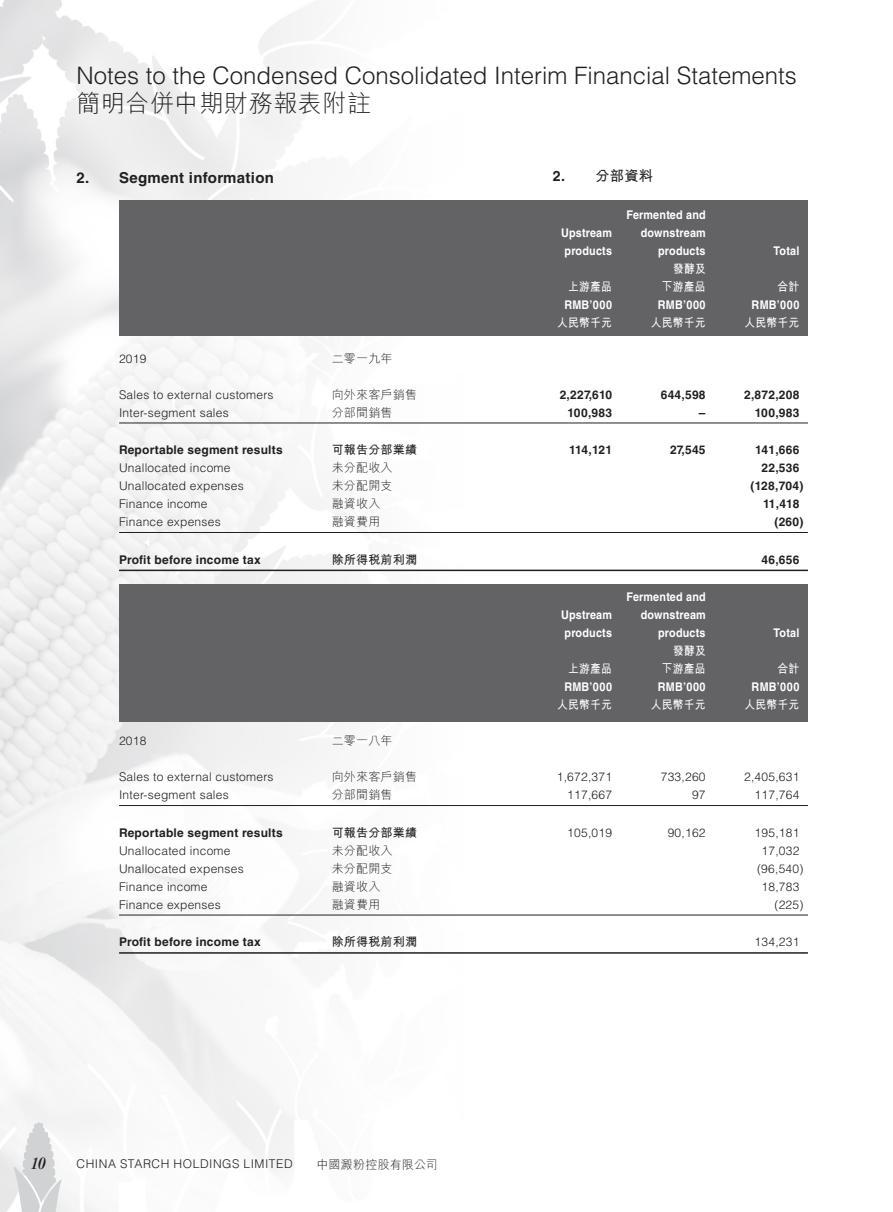
<style>
.page{position:relative;width:893px;height:1212px;background:#fff}
.page>*{position:absolute;margin:0;border:0;box-sizing:border-box;transform-origin:0 0}
.Heading_2_e{font:300 24px "Helvetica LT Std";color:#231f20}
.Heading_2_c{font:300 24px "M Hei HK";letter-spacing:.025em;color:#231f20}
.t1{font:italic 15.75px "Caslon 3 LT Std";color:#231f20;scale:.95 1}
.Subhead_1_e{font:700 15px "Helvetica LT Std";letter-spacing:.02em;color:#231f20}
.Subhead_1_c{font:700 14.25px "M Hei HK";color:#231f20}
.body_e{font:300 12px "Helvetica LT Std";letter-spacing:.02em;color:#231f20}
.body_e-2{font:700 12px "Helvetica LT Std";letter-spacing:.02em;color:#231f20}
.Table_2_Colume{font:700 12px "Helvetica LT Std";letter-spacing:.02em;color:#fff;scale:.9 1}
.body_e-3{font:300 12px "M Hei HK";letter-spacing:.02em;color:#231f20}
.Table_2_Colume-2{font:700 12px "M Hei HK";letter-spacing:.02em;color:#fff;scale:.9 1}
.body_e-4{font:700 12px "M Hei HK";letter-spacing:.02em;color:#231f20}
.body_e-5{font:300 12px "Helvetica LT Std";letter-spacing:.045em;color:#231f20}
.s1{font-family:"Helvetica LT Std"}
</style>
<div class="page">
<img style="left:0;top:0;width:808px;height:1212px">
<svg style="left:13px;top:1122px;width:49px;height:90px"></svg>
<div style="left:119px;top:584px;width:689px;height:137px;background:#636366"></div>
<div style="left:506px;top:268px;width:302px;height:302px;background:#fff"></div>
<div style="left:119px;top:201px;width:689px;height:135px;background:#636366"></div>
<hr style="left:119px;top:423px;width:689px;height:1px;background:#231f20">
<hr style="left:119px;top:532px;width:689px;height:1px;background:#231f20">
<hr style="left:119px;top:570px;width:689px;height:1px;background:#231f20">
<hr style="left:119px;top:805px;width:689px;height:1px;background:#231f20">
<hr style="left:119px;top:915px;width:689px;height:1px;background:#231f20">
<hr style="left:119px;top:952px;width:689px;height:2px;background:#231f20">
<p class="Heading_2_e" style="left:77px;top:60px;width:722px">Notes to the Condensed Consolidated Interim Financial Statements</p>
<p class="Heading_2_c" style="left:77px;top:91px;width:296px">簡明合併中期財務報表附註</p>
<p class="Subhead_1_e" style="left:77px;top:168px;width:199px">2. Segment information</p>
<p class="Subhead_1_c" style="left:553px;top:166px;width:102px"><span class="s1">2.</span> 分部資料</p>
<p class="Table_2_Colume" style="left:626px;top:207px;width:90px">Fermented and</p>
<p class="Table_2_Colume" style="left:561px;top:225px;width:58px">Upstream</p>
<p class="Table_2_Colume" style="left:641px;top:225px;width:74px">downstream</p>
<p class="Table_2_Colume" style="left:565px;top:243px;width:54px">products</p>
<p class="Table_2_Colume" style="left:658px;top:243px;width:54px">products</p>
<p class="Table_2_Colume" style="left:774px;top:243px;width:30px">Total</p>
<p class="Table_2_Colume-2" style="left:673px;top:259px;width:38px">發酵及</p>
<p class="Table_2_Colume-2" style="left:568px;top:277px;width:50px">上游產品</p>
<p class="Table_2_Colume-2" style="left:662px;top:277px;width:50px">下游產品</p>
<p class="Table_2_Colume-2" style="left:778px;top:277px;width:26px">合計</p>
<p class="Table_2_Colume" style="left:564px;top:297px;width:55px">RMB’000</p>
<p class="Table_2_Colume" style="left:658px;top:297px;width:55px">RMB’000</p>
<p class="Table_2_Colume" style="left:752px;top:297px;width:55px">RMB’000</p>
<p class="Table_2_Colume-2" style="left:557px;top:313px;width:62px">人民幣千元</p>
<p class="Table_2_Colume-2" style="left:651px;top:313px;width:62px">人民幣千元</p>
<p class="Table_2_Colume-2" style="left:744px;top:313px;width:62px">人民幣千元</p>
<p class="body_e" style="left:119px;top:351px;width:29px">2019</p>
<p class="body_e-3" style="left:332px;top:352px;width:62px">二零一九年</p>
<p class="body_e" style="left:119px;top:387px;width:156px">Sales to external customers</p>
<p class="body_e-3" style="left:332px;top:388px;width:87px">向外來客戶銷售</p>
<p class="body_e-2" style="left:560px;top:387px;width:54px">2,227,610</p>
<p class="body_e-2" style="left:661px;top:387px;width:46px">644,598</p>
<p class="body_e-2" style="left:744px;top:387px;width:57px">2,872,208</p>
<p class="body_e" style="left:119px;top:405px;width:111px">Inter-segment sales</p>
<p class="body_e-3" style="left:332px;top:406px;width:62px">分部間銷售</p>
<p class="body_e-2" style="left:567px;top:405px;width:46px">100,983</p>
<p class="body_e-2" style="left:699px;top:405px;width:8px">–</p>
<p class="body_e-2" style="left:755px;top:405px;width:46px">100,983</p>
<p class="body_e-2" style="left:119px;top:442px;width:165px">Reportable segment results</p>
<p class="body_e-4" style="left:332px;top:441px;width:87px">可報告分部業績</p>
<p class="body_e-2" style="left:569px;top:442px;width:44px">114,121</p>
<p class="body_e-2" style="left:670px;top:442px;width:37px">27,545</p>
<p class="body_e-2" style="left:755px;top:442px;width:46px">141,666</p>
<p class="body_e" style="left:119px;top:460px;width:113px">Unallocated income</p>
<p class="body_e-3" style="left:332px;top:461px;width:62px">未分配收入</p>
<p class="body_e-2" style="left:761px;top:460px;width:39px">22,536</p>
<p class="body_e" style="left:119px;top:478px;width:126px">Unallocated expenses</p>
<p class="body_e-3" style="left:332px;top:479px;width:62px">未分配開支</p>
<p class="body_e-2" style="left:751px;top:478px;width:54px">(128,704)</p>
<p class="body_e" style="left:119px;top:496px;width:90px">Finance income</p>
<p class="body_e-3" style="left:332px;top:497px;width:50px">融資收入</p>
<p class="body_e-2" style="left:763px;top:496px;width:38px">11,418</p>
<p class="body_e" style="left:119px;top:514px;width:103px">Finance expenses</p>
<p class="body_e-3" style="left:332px;top:515px;width:50px">融資費用</p>
<p class="body_e-2" style="left:774px;top:514px;width:30px">(260)</p>
<p class="body_e-2" style="left:119px;top:552px;width:143px">Profit before income tax</p>
<p class="body_e-4" style="left:332px;top:550px;width:87px">除所得稅前利潤</p>
<p class="body_e-2" style="left:761px;top:552px;width:39px">46,656</p>
<p class="Table_2_Colume" style="left:626px;top:589px;width:90px">Fermented and</p>
<p class="Table_2_Colume" style="left:561px;top:607px;width:58px">Upstream</p>
<p class="Table_2_Colume" style="left:641px;top:607px;width:74px">downstream</p>
<p class="Table_2_Colume" style="left:565px;top:625px;width:54px">products</p>
<p class="Table_2_Colume" style="left:658px;top:625px;width:54px">products</p>
<p class="Table_2_Colume" style="left:774px;top:625px;width:30px">Total</p>
<p class="Table_2_Colume-2" style="left:673px;top:642px;width:38px">發酵及</p>
<p class="Table_2_Colume-2" style="left:568px;top:660px;width:50px">上游產品</p>
<p class="Table_2_Colume-2" style="left:662px;top:660px;width:50px">下游產品</p>
<p class="Table_2_Colume-2" style="left:778px;top:660px;width:26px">合計</p>
<p class="Table_2_Colume" style="left:564px;top:679px;width:55px">RMB’000</p>
<p class="Table_2_Colume" style="left:658px;top:679px;width:55px">RMB’000</p>
<p class="Table_2_Colume" style="left:752px;top:679px;width:55px">RMB’000</p>
<p class="Table_2_Colume-2" style="left:557px;top:696px;width:62px">人民幣千元</p>
<p class="Table_2_Colume-2" style="left:651px;top:696px;width:62px">人民幣千元</p>
<p class="Table_2_Colume-2" style="left:744px;top:696px;width:62px">人民幣千元</p>
<p class="body_e" style="left:119px;top:733px;width:29px">2018</p>
<p class="body_e-3" style="left:332px;top:734px;width:62px">二零一八年</p>
<p class="body_e" style="left:119px;top:769px;width:156px">Sales to external customers</p>
<p class="body_e-3" style="left:332px;top:770px;width:87px">向外來客戶銷售</p>
<p class="body_e" style="left:557px;top:769px;width:57px">1,672,371</p>
<p class="body_e" style="left:661px;top:769px;width:46px">733,260</p>
<p class="body_e" style="left:744px;top:769px;width:57px">2,405,631</p>
<p class="body_e" style="left:119px;top:787px;width:111px">Inter-segment sales</p>
<p class="body_e-3" style="left:332px;top:788px;width:62px">分部間銷售</p>
<p class="body_e" style="left:567px;top:787px;width:46px">117,667</p>
<p class="body_e" style="left:692px;top:787px;width:15px">97</p>
<p class="body_e" style="left:755px;top:787px;width:46px">117,764</p>
<p class="body_e-2" style="left:119px;top:825px;width:165px">Reportable segment results</p>
<p class="body_e-4" style="left:332px;top:823px;width:87px">可報告分部業績</p>
<p class="body_e" style="left:567px;top:825px;width:46px">105,019</p>
<p class="body_e" style="left:668px;top:825px;width:39px">90,162</p>
<p class="body_e" style="left:755px;top:825px;width:46px">195,181</p>
<p class="body_e" style="left:119px;top:843px;width:113px">Unallocated income</p>
<p class="body_e-3" style="left:332px;top:844px;width:62px">未分配收入</p>
<p class="body_e" style="left:761px;top:843px;width:39px">17,032</p>
<p class="body_e" style="left:119px;top:861px;width:126px">Unallocated expenses</p>
<p class="body_e-3" style="left:332px;top:862px;width:62px">未分配開支</p>
<p class="body_e" style="left:757px;top:861px;width:48px">(96,540)</p>
<p class="body_e" style="left:119px;top:879px;width:90px">Finance income</p>
<p class="body_e-3" style="left:332px;top:880px;width:50px">融資收入</p>
<p class="body_e" style="left:761px;top:879px;width:39px">18,783</p>
<p class="body_e" style="left:119px;top:897px;width:103px">Finance expenses</p>
<p class="body_e-3" style="left:332px;top:898px;width:50px">融資費用</p>
<p class="body_e" style="left:774px;top:897px;width:30px">(225)</p>
<p class="body_e-2" style="left:119px;top:934px;width:143px">Profit before income tax</p>
<p class="body_e-4" style="left:332px;top:933px;width:87px">除所得稅前利潤</p>
<p class="body_e" style="left:755px;top:934px;width:46px">134,231</p>
<p class="t1" style="left:31px;top:1154px;width:17px">10</p>
<p class="body_e-5" style="left:77px;top:1156px;width:218px">CHINA STARCH HOLDINGS LIMITED</p>
<p class="body_e-3" style="left:317px;top:1158px;width:122px">中國澱粉控股有限公司</p>
</div>
